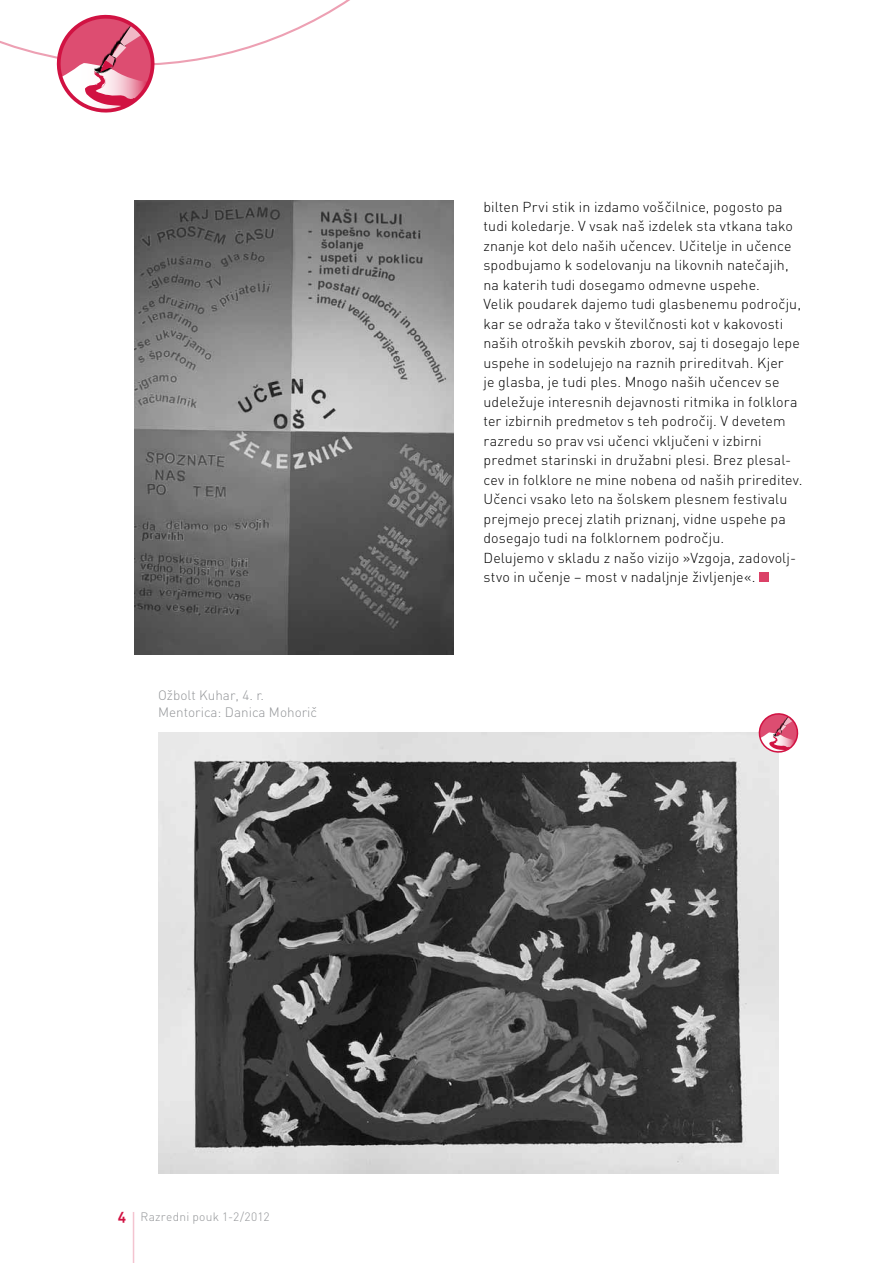
<style>
.page{position:relative;width:893px;height:1263px;background:#fff}
.page>*{position:absolute;margin:0;border:0;box-sizing:border-box;transform-origin:0 0}
.t1{font:300 14.25px/19.5px "DINP";letter-spacing:.01em;color:#000}
.t2{font:300 13.5px/16.2px "DINP";color:#939598}
.t3{font:300 12px "DINP";letter-spacing:.02em;color:#939598}
.s1{font-family:"DINCE Bold Alternate";font-weight:400;font-size:14.25px;color:#d11242}
</style>
<div class="page">
<hr style="left:133px;top:1212px;width:1px;height:51px;background:#f4c4d0">
<svg style="left:0;top:0;width:350px;height:113px"></svg>
<div style="left:759px;top:572px;width:10px;height:10px;background:#db4167"></div>
<img style="left:135px;top:201px;width:319px;height:453px">
<img style="left:158px;top:732px;width:620px;height:442px">
<svg style="left:755px;top:713px;width:44px;height:43px"></svg>
<p class="t2" style="left:158px;top:687px;width:161px">Ožbolt Kuhar, 4. r.<br>Mentorica: Danica Mohorič</p>
<p class="t1" style="left:483px;top:197px;width:320px">bilten Prvi stik in izdamo voščilnice, pogosto pa tudi koledarje. V vsak naš izdelek sta vtkana tako znanje kot delo naših učencev. Učitelje in učence spodbujamo k sodelovanju na likovnih natečajih, na katerih tudi dosegamo odmevne uspehe.<br>Velik poudarek dajemo tudi glasbenemu področju, kar se odraža tako v številčnosti kot v kakovosti naših otroških pevskih zborov, saj ti dosegajo lepe uspehe in sodelujejo na raznih prireditvah. Kjer<br>je glasba, je tudi ples. Mnogo naših učencev se udeležuje interesnih dejavnosti ritmika in folklora ter izbirnih predmetov s teh področij. V devetem razredu so prav vsi učenci vključeni v izbirni predmet starinski in družabni plesi. Brez plesal&shy;cev in folklore ne mine nobena od naših prireditev.<br>Učenci vsako leto na šolskem plesnem festivalu prejmejo precej zlatih priznanj, vidne uspehe pa dosegajo tudi na folklornem področju.<br>Delujemo v skladu z našo vizijo »Vzgoja, zadovolj&shy;stvo in učenje – most v nadaljnje življenje«.</p>
<p class="t3" style="left:118px;top:1209px;width:153px"><span class="s1">4</span> Razredni pouk 1-2/2012</p>
</div>
